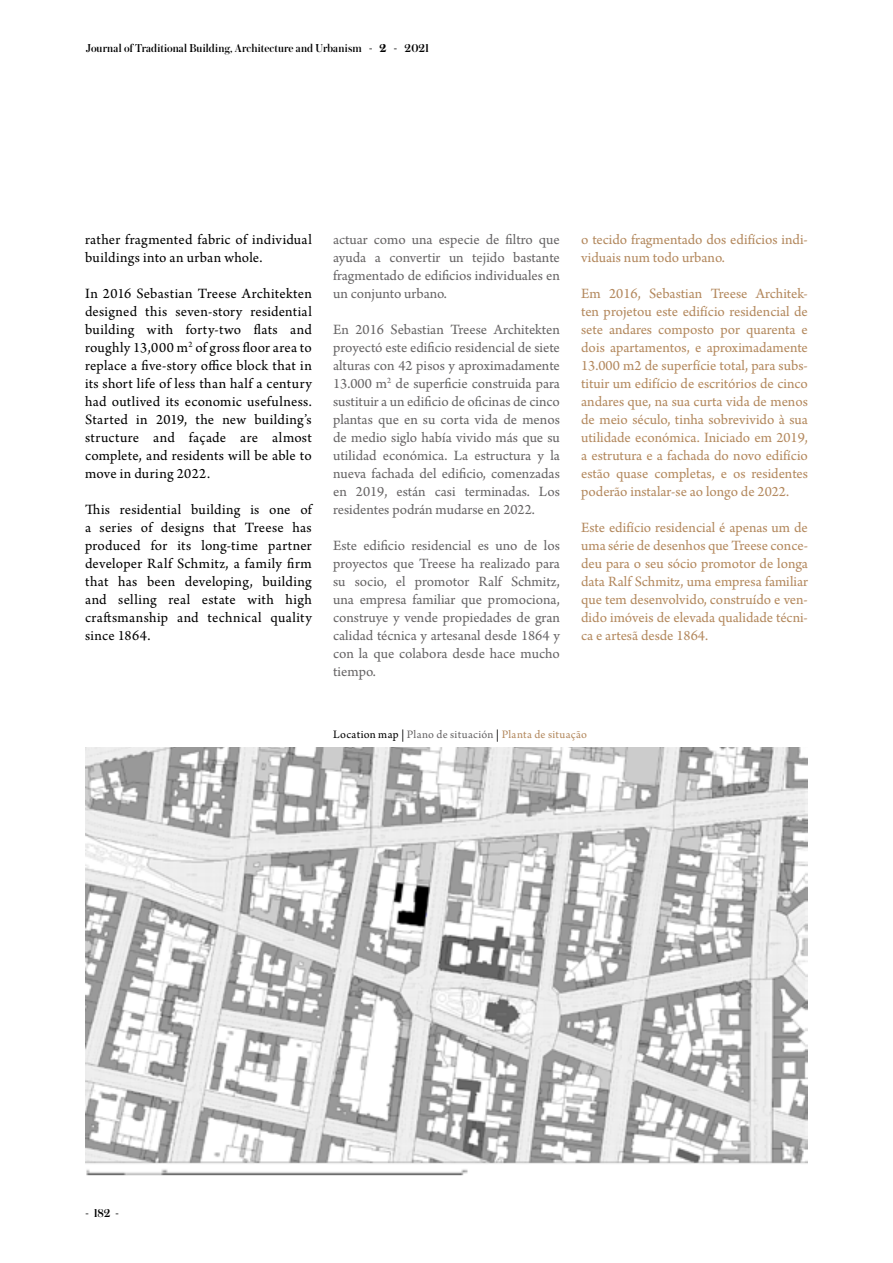
<style>
.page{position:relative;width:893px;height:1263px;background:#fff}
.page>*{position:absolute;margin:0;border:0;box-sizing:border-box;transform-origin:0 0}
.t1{font:15px/18px "Arno Pro";color:#666465;text-align:justify}
.t2{font:15px/18px "Arno Pro";color:#b3885d;text-align:justify}
.t3{font:15px/18px "Arno Pro";letter-spacing:.02em;color:#000;text-align:justify}
.t4{font:500 12px "Austin";letter-spacing:.01em;color:#000}
.t5{font:12px "Arno Pro";letter-spacing:.02em;color:#666465}
.s1{font-weight:700}
.s2{color:#000}
.s3{color:#b3885d}
</style>
<div class="page">
<img style="left:85px;top:748px;width:723px;height:427px">
<p class="t4" style="left:86px;top:40px;width:345px">Journal of Traditional Building, Architecture and Urbanism - <span class="s1">2</span> - 2021</p>
<p class="t3" style="left:85px;top:231px;width:228px">rather fragmented fabric of individual buildings into an urban whole.</p>
<p class="t3" style="left:85px;top:285px;width:228px">In 2016 Sebastian Treese Architekten designed this seven-story residential building with forty-two flats and roughly 13,000 m<sup>2</sup> of gross floor area to replace a five-story office block that in its short life of less than half a century had outlived its economic usefulness.<br>Started in 2019, the new building’s structure and façade are almost complete, and residents will be able to move in during 2022.</p>
<p class="t3" style="left:85px;top:501px;width:228px">This residential building is one of a series of designs that Treese has produced for its long-time partner developer Ralf Schmitz, a family firm that has been developing, building and selling real estate with high craftsmanship and technical quality since 1864.</p>
<p class="t1" style="left:333px;top:231px;width:228px">actuar como una especie de filtro que ayuda a convertir un tejido bastante fragmentado de edificios individuales en un conjunto urbano.</p>
<p class="t1" style="left:333px;top:321px;width:228px">En 2016 Sebastian Treese Architekten proyectó este edificio residencial de siete alturas con 42 pisos y aproximadamente 13.000 m<sup>2</sup> de superficie construida para sustituir a un edificio de oficinas de cinco plantas que en su corta vida de menos de medio siglo había vivido más que su utilidad económica. La estructura y la nueva fachada del edificio, comenzadas en 2019, están casi terminadas. Los residentes podrán mudarse en 2022.</p>
<p class="t1" style="left:333px;top:537px;width:228px">Este edificio residencial es uno de los proyectos que Treese ha realizado para su socio, el promotor Ralf Schmitz, una empresa familiar que promociona, construye y vende propiedades de gran calidad técnica y artesanal desde 1864 y con la que colabora desde hace mucho tiempo.</p>
<p class="t2" style="left:581px;top:231px;width:228px">o tecido fragmentado dos edifícios indi&shy;viduais num todo urbano.</p>
<p class="t2" style="left:581px;top:285px;width:228px">Em 2016, Sebastian Treese Architek&shy;ten projetou este edifício residencial de sete andares composto por quarenta e dois apartamentos, e aproximadamente 13.000 m2 de superfície total, para subs&shy;tituir um edifício de escritórios de cinco andares que, na sua curta vida de menos de meio século, tinha sobrevivido à sua utilidade económica. Iniciado em 2019, a estrutura e a fachada do novo edifício estão quase completas, e os residentes poderão instalar-se ao longo de 2022.</p>
<p class="t2" style="left:581px;top:519px;width:228px">Este edifício residencial é apenas um de uma série de desenhos que Treese conce&shy;deu para o seu sócio promotor de longa data Ralf Schmitz, uma empresa familiar que tem desenvolvido, construído e ven&shy;dido imóveis de elevada qualidade técni&shy;ca e artesã desde 1864.</p>
<p class="t4" style="left:85px;top:1205px;width:36px">- 182 -</p>
<p class="t5" style="left:333px;top:727px;width:256px"><span class="s2">Location map |</span> Plano de situación <span class="s2">|</span> <span class="s3">Planta de situação</span></p>
</div>
